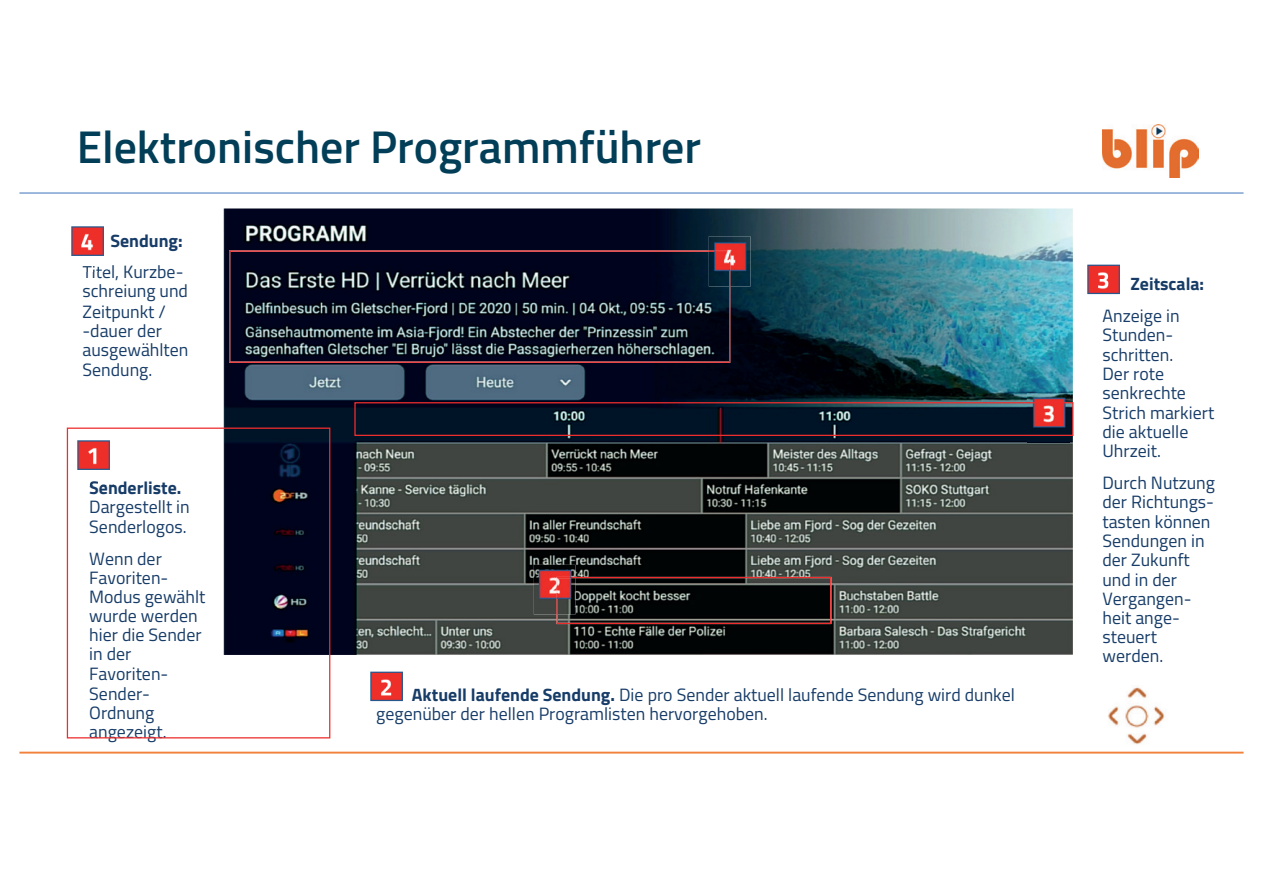
<style>
.page{position:relative;width:1263px;height:893px;background:#fff}
.page>*{position:absolute;margin:0;border:0;box-sizing:border-box;transform-origin:0 0}
.t1{font:600 45.9px "Titillium Web";color:#023e57}
.t2{font:17.85px/19.4px "Titillium Web";color:#173c68}
.t3{font:700 17.85px "Titillium Web";color:#173c68}
.s1{font-weight:700}
</style>
<div class="page">
<img style="left:1102px;top:124px;width:96px;height:54px">
<hr style="left:19px;top:752px;width:1224px;height:2px;background:#f2813c">
<hr style="left:19px;top:193px;width:1224px;height:1px;background:#3d73ba">
<img style="left:224px;top:208px;width:849px;height:447px">
<img style="left:77px;top:440px;width:33px;height:46px">
<img style="left:90px;top:481px;width:24px;height:5px">
<img style="left:370px;top:671px;width:33px;height:31px">
<img style="left:1027px;top:393px;width:42px;height:50px">
<div style="left:354px;top:402px;width:719px;height:34px;border:1px solid #ee2d2d"></div>
<img style="left:1108px;top:687px;width:57px;height:58px">
<svg style="left:556px;top:577px;width:275px;height:47px;background:#271f1e"></svg>
<svg style="left:229px;top:250px;width:501px;height:113px;background:#1f2132"></svg>
<div style="left:67px;top:428px;width:263px;height:310px;border:1px solid #ee2d2d"></div>
<img style="left:534px;top:565px;width:41px;height:49px">
<img style="left:556px;top:577px;width:19px;height:37px">
<img style="left:1087px;top:264px;width:33px;height:31px">
<img style="left:709px;top:236px;width:41px;height:50px">
<img style="left:709px;top:250px;width:21px;height:36px">
<img style="left:71px;top:226px;width:33px;height:42px">
<img style="left:83px;top:266px;width:25px;height:6px">
<h1 class="t1" style="left:77px;top:113px;width:626px">Elektronischer Programmführer</h1>
<p class="t3" style="left:110px;top:227px;width:74px">Sendung:</p>
<p class="t2" style="left:82px;top:262px;width:108px">Titel, Kurzbe&shy;schreiung und<br>Zeitpunkt / -dauer der ausgewählten<br>Sendung.</p>
<p class="t3" style="left:89px;top:474px;width:94px">Senderliste.</p>
<p class="t2" style="left:89px;top:495px;width:102px;line-height:20.5px">Dargestellt in<br>Senderlogos.</p>
<p class="t2" style="left:89px;top:548px;width:118px">Wenn der<br>Favoriten-<br>Modus gewählt wurde werden hier die Sender in der<br>Favoriten-<br>Sender-<br>Ordnung angezeigt.</p>
<p class="t2" style="left:376px;top:685px;width:640px;line-height:18.9px;text-indent:36px"><span class="s1">Aktuell laufende Sendung.</span> Die pro Sender aktuell laufende Sendung wird dunkel gegenüber der hellen Programlisten hervorgehoben.</p>
<p class="t3" style="left:1130px;top:270px;width:75px">Zeitscala:</p>
<p class="t2" style="left:1102px;top:305px;width:113px">Anzeige in<br>Stunden&shy;schritten.<br>Der rote senkrechte<br>Strich markiert die aktuelle<br>Uhrzeit.</p>
<p class="t2" style="left:1102px;top:472px;width:114px">Durch Nutzung der Richtungs&shy;tasten können<br>Sendungen in der Zukunft und in der<br>Vergangen&shy;heit ange&shy;steuert werden.</p>
</div>
